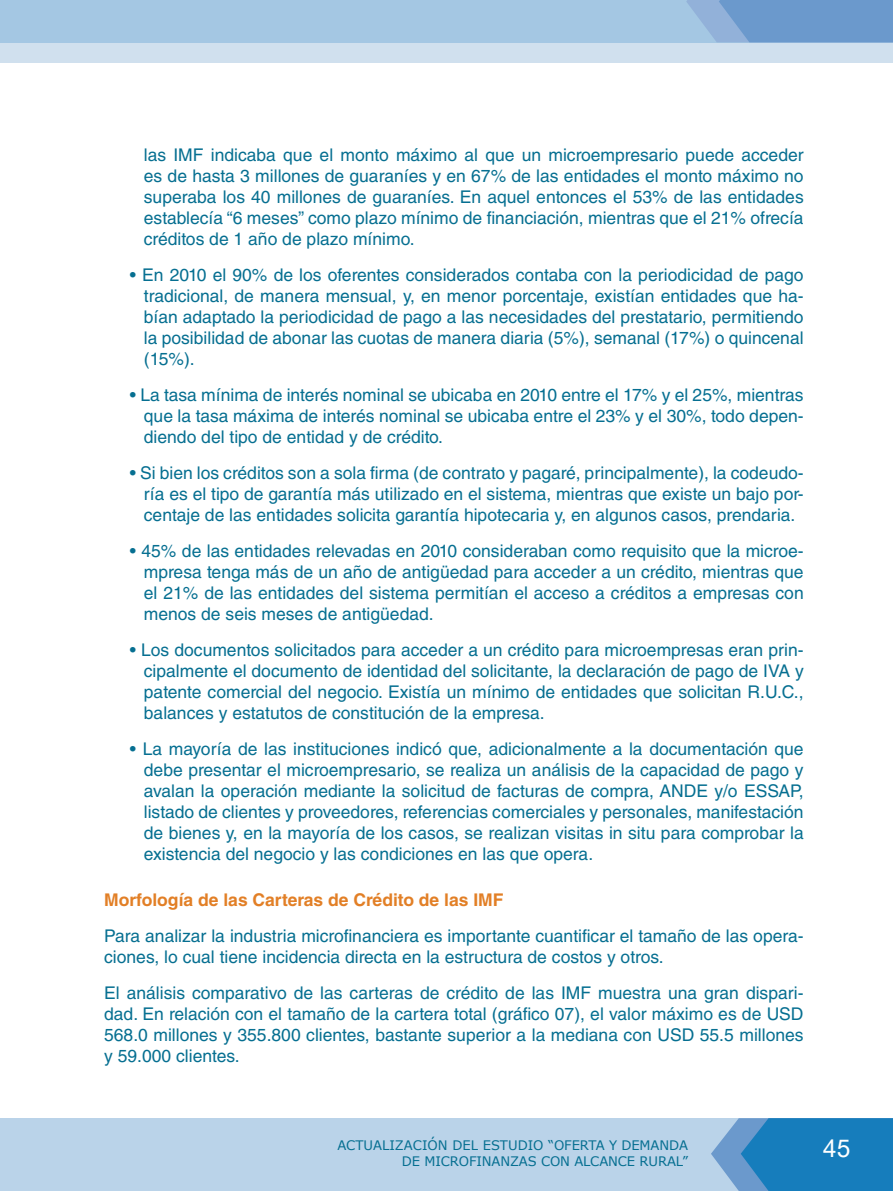
<style>
.page{position:relative;width:893px;height:1191px;background:#fff}
.page>*{position:absolute;margin:0;border:0;box-sizing:border-box;transform-origin:0 0}
.t1{font:24.5px "Arial";color:#fff}
.t2{font:17.5px/21px "Helvetica LT Std";color:#066f91;text-align:justify}
.t3{font:700 17.5px "Helvetica LT Std";color:#e27f26}
.t4{font:13.12px "Verdana";letter-spacing:-.01em;color:#066f91}
</style>
<div class="page">
<div style="left:0;top:1118px;width:893px;height:73px;background:#bad3e9"></div>
<svg style="left:711px;top:1118px;width:182px;height:73px;background:#3088c2"></svg>
<div style="left:0;top:0;width:893px;height:62px;background:#d0e0ee"></div>
<div style="left:0;top:0;width:893px;height:42px;background:#a4c7e3"></div>
<svg style="left:686px;top:0;width:207px;height:42px;background:#75a0cf"></svg>
<p class="t2" style="left:144px;top:145px;width:661px">las IMF indicaba que el monto máximo al que un microempresario puede acceder es de hasta 3 millones de guaraníes y en 67% de las entidades el monto máximo no superaba los 40 millones de guaraníes. En aquel entonces el 53% de las entidades establecía “6 meses” como plazo mínimo de financiación, mientras que el 21% ofrecía créditos de 1 año de plazo mínimo.</p>
<p class="t2" style="left:144px;top:265px;width:661px;text-indent:-14px">• En 2010 el 90% de los oferentes considerados contaba con la periodicidad de pago tradicional, de manera mensual, y, en menor porcentaje, existían entidades que ha&shy;bían adaptado la periodicidad de pago a las necesidades del prestatario, permitiendo la posibilidad de abonar las cuotas de manera diaria (5%), semanal (17%) o quincenal (15%).</p>
<p class="t2" style="left:144px;top:384px;width:661px;text-indent:-14px">• La tasa mínima de interés nominal se ubicaba en 2010 entre el 17% y el 25%, mientras que la tasa máxima de interés nominal se ubicaba entre el 23% y el 30%, todo depen&shy;diendo del tipo de entidad y de crédito.</p>
<p class="t2" style="left:144px;top:462px;width:661px;text-indent:-14px">• Si bien los créditos son a sola firma (de contrato y pagaré, principalmente), la codeudo&shy;ría es el tipo de garantía más utilizado en el sistema, mientras que existe un bajo por&shy;centaje de las entidades solicita garantía hipotecaria y, en algunos casos, prendaria.</p>
<p class="t2" style="left:144px;top:540px;width:661px;text-indent:-14px">• 45% de las entidades relevadas en 2010 consideraban como requisito que la microe&shy;mpresa tenga más de un año de antigüedad para acceder a un crédito, mientras que el 21% de las entidades del sistema permitían el acceso a créditos a empresas con menos de seis meses de antigüedad.</p>
<p class="t2" style="left:144px;top:639px;width:661px;text-indent:-14px">• Los documentos solicitados para acceder a un crédito para microempresas eran prin&shy;cipalmente el documento de identidad del solicitante, la declaración de pago de IVA y patente comercial del negocio. Existía un mínimo de entidades que solicitan R.U.C., balances y estatutos de constitución de la empresa.</p>
<p class="t2" style="left:144px;top:738px;width:661px;text-indent:-14px">• La mayoría de las instituciones indicó que, adicionalmente a la documentación que debe presentar el microempresario, se realiza un análisis de la capacidad de pago y avalan la operación mediante la solicitud de facturas de compra, ANDE y/o ESSAP, listado de clientes y proveedores, referencias comerciales y personales, manifestación de bienes y, en la mayoría de los casos, se realizan visitas in situ para comprobar la existencia del negocio y las condiciones en las que opera.</p>
<p class="t3" style="left:104px;top:889px;width:401px">Morfología de las Carteras de Crédito de las IMF</p>
<p class="t2" style="left:104px;top:925px;width:701px">Para analizar la industria microfinanciera es importante cuantificar el tamaño de las opera&shy;ciones, lo cual tiene incidencia directa en la estructura de costos y otros.</p>
<p class="t2" style="left:104px;top:982px;width:701px">El análisis comparativo de las carteras de crédito de las IMF muestra una gran dispari&shy;dad. En relación con el tamaño de la cartera total (gráfico 07), el valor máximo es de USD 568.0 millones y 355.800 clientes, bastante superior a la mediana con USD 55.5 millones y 59.000 clientes.</p>
<p class="t4" style="left:337px;top:1136px;width:352px">ACTUALIZACIÓN DEL ESTUDIO “OFERTA Y DEMANDA</p>
<h1 class="t1" style="left:823px;top:1135px;width:29px">45</h1>
<p class="t4" style="left:402px;top:1152px;width:288px">DE MICROFINANZAS CON ALCANCE RURAL”</p>
</div>
